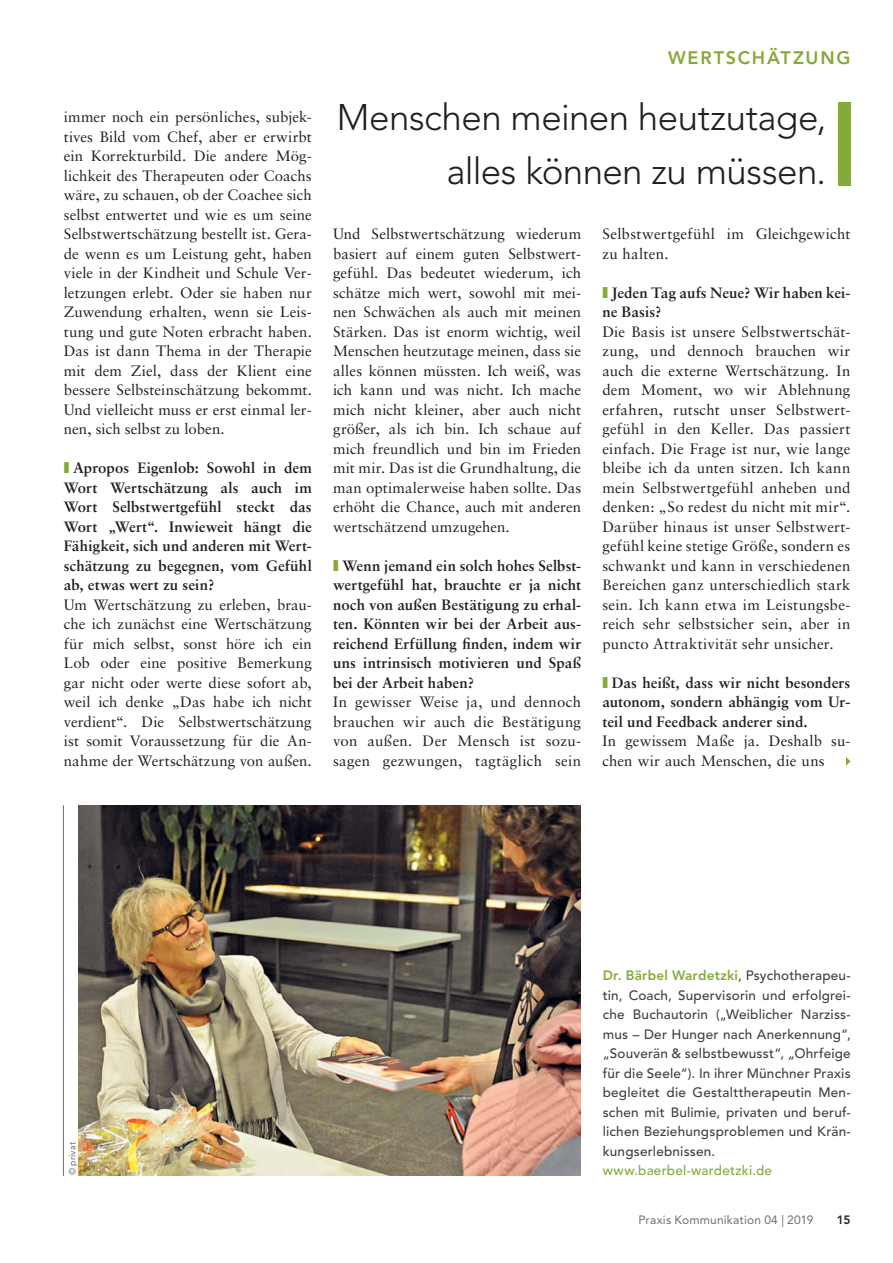
<style>
.page{position:relative;width:893px;height:1263px;background:#fff}
.page>*{position:absolute;margin:0;border:0;box-sizing:border-box;transform-origin:0 0}
.t1{font:300 36.75px/54px "Avenir LT Std";letter-spacing:-.015em;color:#231f20;text-align:right}
.t2{font:800 18px "Avenir LT Std";letter-spacing:.1em;color:#85a93a}
.t3{font:15px/19.5px "Sabon LT Std";letter-spacing:.01em;color:#231f20;text-align:justify}
.t4{font:700 15px/19.5px "Sabon LT Std";letter-spacing:.01em;color:#231f20;text-align:justify}
.t5{font:500 13.5px/19.5px "Avenir LT Std";letter-spacing:.02em;color:#404041;text-align:justify}
.t6{font:500 13.5px "Avenir LT Std";letter-spacing:.02em;color:#85a93a}
.t7{font:12px "Avenir LT Std";letter-spacing:.015em;color:#6d6e70}
.t8{font:800 12px "Avenir LT Std";color:#231f20}
.t9{font:9px "Avenir LT Std";letter-spacing:.015em;color:#6d6e70}
.s1{color:#85a93a}
.s2{font-weight:800;color:#85a93a}
</style>
<div class="page">
<svg style="left:846px;top:757px;width:4px;height:9px"></svg>
<div style="left:838px;top:102px;width:12px;height:84px;background:#85a93a"></div>
<img style="left:79px;top:805px;width:501px;height:371px">
<hr style="left:63px;top:805px;width:1px;height:371px;background:#6d6e70">
<p class="t3" style="left:64px;top:108px;width:250px">immer noch ein persönliches, subjek&shy;tives Bild vom Chef, aber er erwirbt ein Korrekturbild. Die andere Mög&shy;lichkeit des Therapeuten oder Coachs wäre, zu schauen, ob der Coachee sich selbst entwertet und wie es um seine Selbstwertschätzung bestellt ist. Gera&shy;de wenn es um Leistung geht, haben viele in der Kindheit und Schule Ver&shy;letzungen erlebt. Oder sie haben nur Zuwendung erhalten, wenn sie Leis&shy;tung und gute Noten erbracht haben.<br>Das ist dann Thema in der Therapie mit dem Ziel, dass der Klient eine bessere Selbsteinschätzung bekommt.<br>Und vielleicht muss er erst einmal ler&shy;nen, sich selbst zu loben.</p>
<p class="t4" style="left:64px;top:459px;width:250px"><span class="s1">❚</span> Apropos Eigenlob: Sowohl in dem Wort Wertschätzung als auch im Wort Selbstwertgefühl steckt das Wort „Wert“. Inwieweit hängt die Fähigkeit, sich und anderen mit Wert&shy;schätzung zu begegnen, vom Gefühl ab, etwas wert zu sein?</p>
<p class="t3" style="left:64px;top:596px;width:250px">Um Wertschätzung zu erleben, brau&shy;che ich zunächst eine Wertschätzung für mich selbst, sonst höre ich ein Lob oder eine positive Bemerkung gar nicht oder werte diese sofort ab, weil ich denke „Das habe ich nicht verdient“. Die Selbstwertschätzung ist somit Voraussetzung für die An&shy;nahme der Wertschätzung von außen.</p>
<p class="t2" style="left:668px;top:49px;width:184px">WERTSCHÄTZUNG</p>
<h1 class="t1" style="left:337px;top:92px;width:491px">Menschen meinen heutzutage, alles können zu müssen.</h1>
<p class="t3" style="left:333px;top:225px;width:250px">Und Selbstwertschätzung wiederum basiert auf einem guten Selbstwert&shy;gefühl. Das bedeutet wiederum, ich schätze mich wert, sowohl mit mei&shy;nen Schwächen als auch mit meinen Stärken. Das ist enorm wichtig, weil Menschen heutzutage meinen, dass sie alles können müssten. Ich weiß, was ich kann und was nicht. Ich mache mich nicht kleiner, aber auch nicht größer, als ich bin. Ich schaue auf mich freundlich und bin im Frieden mit mir. Das ist die Grundhaltung, die man optimalerweise haben sollte. Das erhöht die Chance, auch mit anderen wertschätzend umzugehen.</p>
<p class="t4" style="left:333px;top:557px;width:250px"><span class="s1">❚</span> Wenn jemand ein solch hohes Selbst&shy;wertgefühl hat, brauchte er ja nicht noch von außen Bestätigung zu erhal&shy;ten. Könnten wir bei der Arbeit aus&shy;reichend Erfüllung finden, indem wir uns intrinsisch motivieren und Spaß bei der Arbeit haben?</p>
<p class="t3" style="left:333px;top:693px;width:250px">In gewisser Weise ja, und dennoch brauchen wir auch die Bestätigung von außen. Der Mensch ist sozu&shy;sagen gezwungen, tagtäglich sein</p>
<p class="t3" style="left:602px;top:225px;width:250px">Selbstwertgefühl im Gleichgewicht zu halten.</p>
<p class="t4" style="left:602px;top:284px;width:250px"><span class="s1">❚</span> Jeden Tag aufs Neue? Wir haben kei&shy;ne Basis?</p>
<p class="t3" style="left:602px;top:323px;width:250px">Die Basis ist unsere Selbstwertschät&shy;zung, und dennoch brauchen wir auch die externe Wertschätzung. In dem Moment, wo wir Ablehnung erfahren, rutscht unser Selbstwert&shy;gefühl in den Keller. Das passiert einfach. Die Frage ist nur, wie lange bleibe ich da unten sitzen. Ich kann mein Selbstwertgefühl anheben und denken: „So redest du nicht mit mir“.<br>Darüber hinaus ist unser Selbstwert&shy;gefühl keine stetige Größe, sondern es schwankt und kann in verschiedenen Bereichen ganz unterschiedlich stark sein. Ich kann etwa im Leistungsbe&shy;reich sehr selbstsicher sein, aber in puncto Attraktivität sehr unsicher.</p>
<p class="t4" style="left:602px;top:674px;width:250px"><span class="s1">❚</span> Das heißt, dass wir nicht besonders autonom, sondern abhängig vom Ur&shy;teil und Feedback anderer sind.</p>
<p class="t3" style="left:602px;top:732px;width:250px">In gewissem Maße ja. Deshalb su&shy;chen wir auch Menschen, die uns</p>
<p class="t9" style="left:68px;top:1175px;width:35px;rotate:-90deg">© privat</p>
<p class="t5" style="left:603px;top:967px;width:250px"><span class="s2">Dr. Bärbel Wardetzki</span>, Psychotherapeu&shy;tin, Coach, Supervisorin und erfolgrei&shy;che Buchautorin („Weiblicher Narziss&shy;mus – Der Hunger nach Anerkennung“, „Souverän &amp; selbstbewusst“, „Ohrfeige für die Seele“). In ihrer Münchner Praxis begleitet die Gestalttherapeutin Men&shy;schen mit Bulimie, privaten und beruf&shy;lichen Beziehungsproblemen und Krän&shy;kungserlebnissen.</p>
<p class="t6" style="left:603px;top:1164px;width:171px">www.baerbel-wardetzki.de</p>
<p class="t7" style="left:638px;top:1213px;width:177px">Praxis Kommunikation 04 | 2019</p>
<p class="t8" style="left:837px;top:1213px;width:15px">15</p>
</div>
